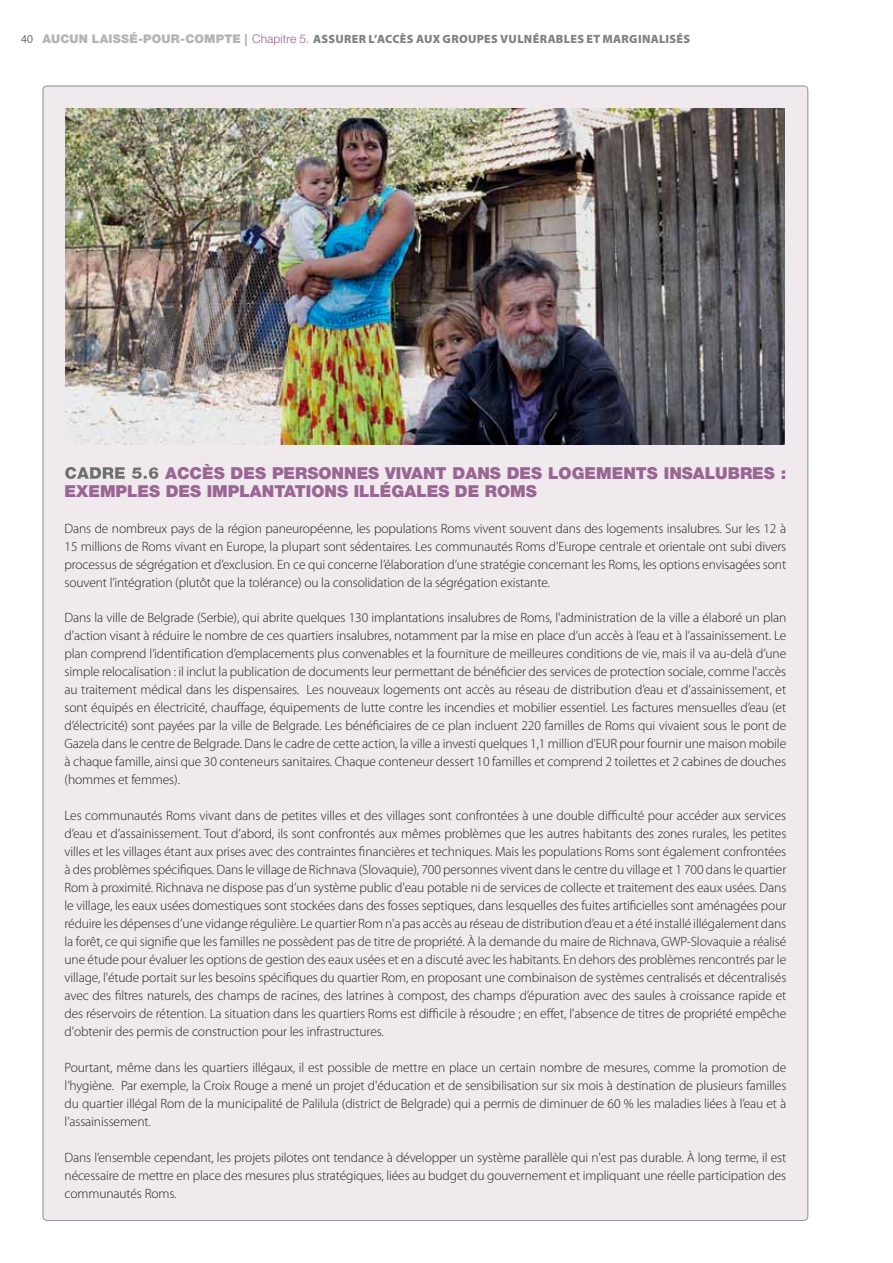
<style>
.page{position:relative;width:893px;height:1263px;background:#fff}
.page>*{position:absolute;margin:0;border:0;box-sizing:border-box;transform-origin:0 0}
.t1{font:900 16.5px/18px "Helvetica Neue";color:#996592}
.t2{font:300 13.5px/18px "Myriad Pro";letter-spacing:-.01em;color:#231f20;text-align:justify}
.t3{font:900 12px "Myriad Pro";letter-spacing:.025em;color:#808285}
.s1{font-weight:300;color:#231f20}
.s2{font-family:"Helvetica Neue";color:#b2b4b6}
.s3{font-family:"Helvetica Neue";font-weight:300;color:#996592}
.s4{color:#6d6e70}
</style>
<div class="page">
<div style="left:43px;top:86px;width:764px;height:1134px;background:#f0e9ee"></div>
<img style="left:66px;top:109px;width:718px;height:336px">
<p class="t3" style="left:21px;top:32px;width:670px"><span class="s1">40</span> <span class="s2">AUCUN LAISSÉ-POUR-COMPTE</span> <span class="s1">|</span> <span class="s3">Chapitre 5.</span> ASSURER L’ACCÈS AUX GROUPES VULNÉRABLES ET MARGINALISÉS</p>
<p class="t1" style="left:65px;top:465px;width:723px"><span class="s4">CADRE 5.6</span> ACCÈS DES PERSONNES VIVANT DANS DES LOGEMENTS INSALUBRES :<br>EXEMPLES DES IMPLANTATIONS ILLÉGALES DE ROMS</p>
<p class="t2" style="left:65px;top:520px;width:723px">Dans de nombreux pays de la région paneuropéenne, les populations Roms vivent souvent dans des logements insalubres. Sur les 12 à 15 millions de Roms vivant en Europe, la plupart sont sédentaires. Les communautés Roms d’Europe centrale et orientale ont subi divers processus de ségrégation et d’exclusion. En ce qui concerne l’élaboration d’une stratégie concernant les Roms, les options envisagées sont souvent l’intégration (plutôt que la tolérance) ou la consolidation de la ségrégation existante.</p>
<p class="t2" style="left:65px;top:610px;width:723px">Dans la ville de Belgrade (Serbie), qui abrite quelques 130 implantations insalubres de Roms, l'administration de la ville a élaboré un plan d'action visant à réduire le nombre de ces quartiers insalubres, notamment par la mise en place d’un accès à l’eau et à l’assainissement. Le plan comprend l’identification d’emplacements plus convenables et la fourniture de meilleures conditions de vie, mais il va au-delà d’une simple relocalisation : il inclut la publication de documents leur permettant de bénéficier des services de protection sociale, comme l'accès au traitement médical dans les dispensaires. Les nouveaux logements ont accès au réseau de distribution d’eau et d’assainissement, et sont équipés en électricité, chauffage, équipements de lutte contre les incendies et mobilier essentiel. Les factures mensuelles d’eau (et d’électricité) sont payées par la ville de Belgrade. Les bénéficiaires de ce plan incluent 220 familles de Roms qui vivaient sous le pont de Gazela dans le centre de Belgrade. Dans le cadre de cette action, la ville a investi quelques 1,1 million d’EUR pour fournir une maison mobile à chaque famille, ainsi que 30 conteneurs sanitaires. Chaque conteneur dessert 10 familles et comprend 2 toilettes et 2 cabines de douches (hommes et femmes).</p>
<p class="t2" style="left:65px;top:808px;width:723px">Les communautés Roms vivant dans de petites villes et des villages sont confrontées à une double difficulté pour accéder aux services d’eau et d’assainissement. Tout d’abord, ils sont confrontés aux mêmes problèmes que les autres habitants des zones rurales, les petites villes et les villages étant aux prises avec des contraintes financières et techniques. Mais les populations Roms sont également confrontées à des problèmes spécifiques. Dans le village de Richnava (Slovaquie), 700 personnes vivent dans le centre du village et 1 700 dans le quartier Rom à proximité. Richnava ne dispose pas d’un système public d'eau potable ni de services de collecte et traitement des eaux usées. Dans le village, les eaux usées domestiques sont stockées dans des fosses septiques, dans lesquelles des fuites artificielles sont aménagées pour réduire les dépenses d’une vidange régulière. Le quartier Rom n'a pas accès au réseau de distribution d’eau et a été installé illégalement dans la forêt, ce qui signifie que les familles ne possèdent pas de titre de propriété. À la demande du maire de Richnava, GWP-Slovaquie a réalisé une étude pour évaluer les options de gestion des eaux usées et en a discuté avec les habitants. En dehors des problèmes rencontrés par le village, l'étude portait sur les besoins spécifiques du quartier Rom, en proposant une combinaison de systèmes centralisés et décentralisés avec des filtres naturels, des champs de racines, des latrines à compost, des champs d’épuration avec des saules à croissance rapide et des réservoirs de rétention. La situation dans les quartiers Roms est difficile à résoudre ; en effet, l'absence de titres de propriété empêche d'obtenir des permis de construction pour les infrastructures.</p>
<p class="t2" style="left:65px;top:1060px;width:723px">Pourtant, même dans les quartiers illégaux, il est possible de mettre en place un certain nombre de mesures, comme la promotion de l’hygiène. Par exemple, la Croix Rouge a mené un projet d'éducation et de sensibilisation sur six mois à destination de plusieurs familles du quartier illégal Rom de la municipalité de Palilula (district de Belgrade) qui a permis de diminuer de 60 % les maladies liées à l’eau et à l’assainissement.</p>
<p class="t2" style="left:65px;top:1150px;width:723px">Dans l’ensemble cependant, les projets pilotes ont tendance à développer un système parallèle qui n'est pas durable. À long terme, il est nécessaire de mettre en place des mesures plus stratégiques, liées au budget du gouvernement et impliquant une réelle participation des communautés Roms.</p>
</div>
